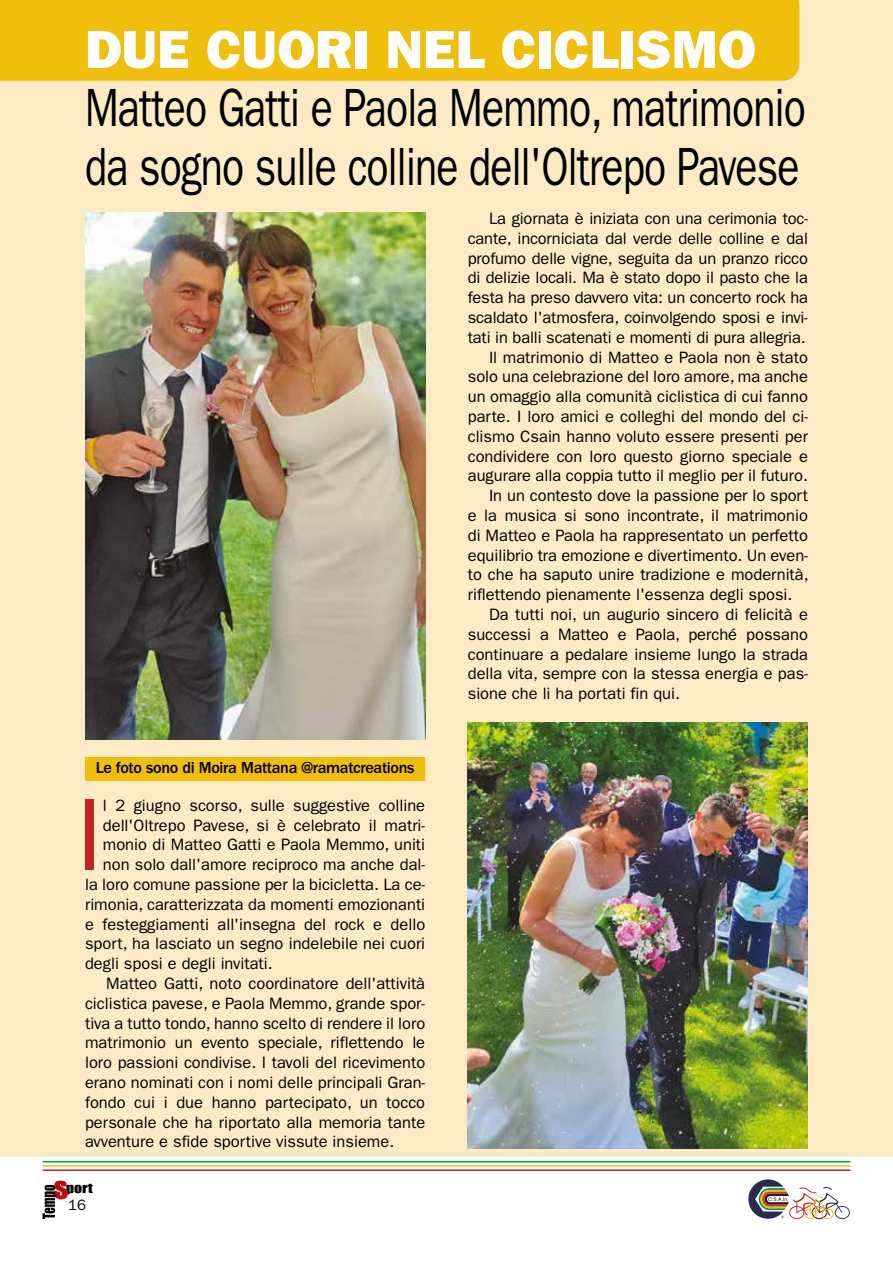
<style>
.page{position:relative;width:893px;height:1263px;background:#fff}
.page>*{position:absolute;margin:0;border:0;box-sizing:border-box;transform-origin:0 0}
.t1{font:103.05px "ITC Franklin Gothic Std";color:#bf2325}
.t2{font:54px/58.5px "ITC Franklin Gothic Std";letter-spacing:-.02em;color:#000;scale:.76 1}
.t3{font:54px "ITC Franklin Gothic Std Hvy";color:#fff}
.t4{font:16.5px "ITC Franklin Gothic Std";color:#000}
.t5{font:500 16.5px "ITC Franklin Gothic Std";letter-spacing:-.02em;color:#000}
.t6{font:15px "ITC Franklin Gothic Std";color:#000}
</style>
<div class="page">
<svg style="left:43px;top:1181px;width:50px;height:38px"></svg>
<svg style="left:748px;top:1179px;width:102px;height:40px"></svg>
<hr style="left:43px;top:1161px;width:807px;height:1px;background:#009546">
<hr style="left:43px;top:1165px;width:807px;height:2px;background:#eebe1b">
<hr style="left:43px;top:1169px;width:807px;height:2px;background:#bf2325">
<div style="left:0;top:0;width:893px;height:1157px;background:#fcebc5"></div>
<div style="left:0;top:0;width:799px;height:81px;background:#f0be0d"></div>
<img style="left:85px;top:213px;width:340px;height:527px">
<img style="left:468px;top:723px;width:340px;height:425px">
<div style="left:85px;top:757px;width:340px;height:24px;background:#f0be0d"></div>
<h2 class="t3" style="left:85px;top:18px;width:672px">DUE CUORI NEL CICLISMO</h2>
<h2 class="t2" style="left:85px;top:79px;width:950px">Matteo Gatti e Paola Memmo, matrimonio da sogno sulle colline dell'Oltrepo Pavese</h2>
<p class="t4" style="left:489px;top:209px;width:320px">La giornata è iniziata con una cerimonia toc-</p>
<p class="t4" style="left:468px;top:229px;width:342px">cante, incorniciata dal verde delle colline e dal</p>
<p class="t4" style="left:468px;top:248px;width:342px">profumo delle vigne, seguita da un pranzo ricco</p>
<p class="t4" style="left:468px;top:268px;width:342px">di delizie locali. Ma è stato dopo il pasto che la</p>
<p class="t4" style="left:468px;top:288px;width:342px">festa ha preso davvero vita: un concerto rock ha</p>
<p class="t4" style="left:468px;top:308px;width:342px">scaldato l'atmosfera, coinvolgendo sposi e invi-</p>
<p class="t4" style="left:468px;top:328px;width:339px">tati in balli scatenati e momenti di pura allegria.</p>
<p class="t4" style="left:489px;top:347px;width:320px">Il matrimonio di Matteo e Paola non è stato</p>
<p class="t4" style="left:468px;top:367px;width:342px">solo una celebrazione del loro amore, ma anche</p>
<p class="t4" style="left:468px;top:387px;width:342px">un omaggio alla comunità ciclistica di cui fanno</p>
<p class="t4" style="left:468px;top:407px;width:342px">parte. I loro amici e colleghi del mondo del ci-</p>
<p class="t4" style="left:468px;top:427px;width:342px">clismo Csain hanno voluto essere presenti per</p>
<p class="t4" style="left:468px;top:446px;width:342px">condividere con loro questo giorno speciale e</p>
<p class="t4" style="left:468px;top:466px;width:342px">augurare alla coppia tutto il meglio per il futuro.</p>
<p class="t4" style="left:489px;top:486px;width:320px">In un contesto dove la passione per lo sport</p>
<p class="t4" style="left:468px;top:506px;width:342px">e la musica si sono incontrate, il matrimonio</p>
<p class="t4" style="left:468px;top:526px;width:342px">di Matteo e Paola ha rappresentato un perfetto</p>
<p class="t4" style="left:468px;top:545px;width:342px">equilibrio tra emozione e divertimento. Un even-</p>
<p class="t4" style="left:468px;top:565px;width:343px">to che ha saputo unire tradizione e modernità,</p>
<p class="t4" style="left:468px;top:585px;width:326px">riflettendo pienamente l'essenza degli sposi.</p>
<p class="t4" style="left:489px;top:605px;width:320px">Da tutti noi, un augurio sincero di felicità e</p>
<p class="t4" style="left:468px;top:625px;width:342px">successi a Matteo e Paola, perché possano</p>
<p class="t4" style="left:468px;top:644px;width:342px">continuare a pedalare insieme lungo la strada</p>
<p class="t4" style="left:468px;top:664px;width:342px">della vita, sempre con la stessa energia e pas-</p>
<p class="t4" style="left:468px;top:684px;width:214px">sione che li ha portati fin qui.</p>
<p class="t5" style="left:96px;top:758px;width:320px">Le foto sono di Moira Mattana @ramatcreations</p>
<h1 class="t1" style="left:76px;top:776px;width:28px">I</h1>
<p class="t4" style="left:103px;top:796px;width:324px">l 2 giugno scorso, sulle suggestive colline</p>
<p class="t4" style="left:103px;top:815px;width:324px">dell'Oltrepo Pavese, si è celebrato il matri-</p>
<p class="t4" style="left:103px;top:835px;width:324px">monio di Matteo Gatti e Paola Memmo, uniti</p>
<p class="t4" style="left:103px;top:855px;width:324px">non solo dall'amore reciproco ma anche dal-</p>
<p class="t4" style="left:85px;top:875px;width:342px">la loro comune passione per la bicicletta. La ce-</p>
<p class="t4" style="left:85px;top:895px;width:342px">rimonia, caratterizzata da momenti emozionanti</p>
<p class="t4" style="left:85px;top:914px;width:342px">e festeggiamenti all'insegna del rock e dello</p>
<p class="t4" style="left:85px;top:934px;width:342px">sport, ha lasciato un segno indelebile nei cuori</p>
<p class="t4" style="left:85px;top:954px;width:189px">degli sposi e degli invitati.</p>
<p class="t4" style="left:106px;top:974px;width:320px">Matteo Gatti, noto coordinatore dell'attività</p>
<p class="t4" style="left:85px;top:994px;width:342px">ciclistica pavese, e Paola Memmo, grande spor-</p>
<p class="t4" style="left:85px;top:1013px;width:342px">tiva a tutto tondo, hanno scelto di rendere il loro</p>
<p class="t4" style="left:85px;top:1033px;width:342px">matrimonio un evento speciale, riflettendo le</p>
<p class="t4" style="left:85px;top:1053px;width:342px">loro passioni condivise. I tavoli del ricevimento</p>
<p class="t4" style="left:85px;top:1073px;width:342px">erano nominati con i nomi delle principali Gran-</p>
<p class="t4" style="left:85px;top:1093px;width:342px">fondo cui i due hanno partecipato, un tocco</p>
<p class="t4" style="left:85px;top:1112px;width:342px">personale che ha riportato alla memoria tante</p>
<p class="t4" style="left:85px;top:1132px;width:311px">avventure e sfide sportive vissute insieme.</p>
<p class="t6" style="left:68px;top:1196px;width:19px">16</p>
</div>
